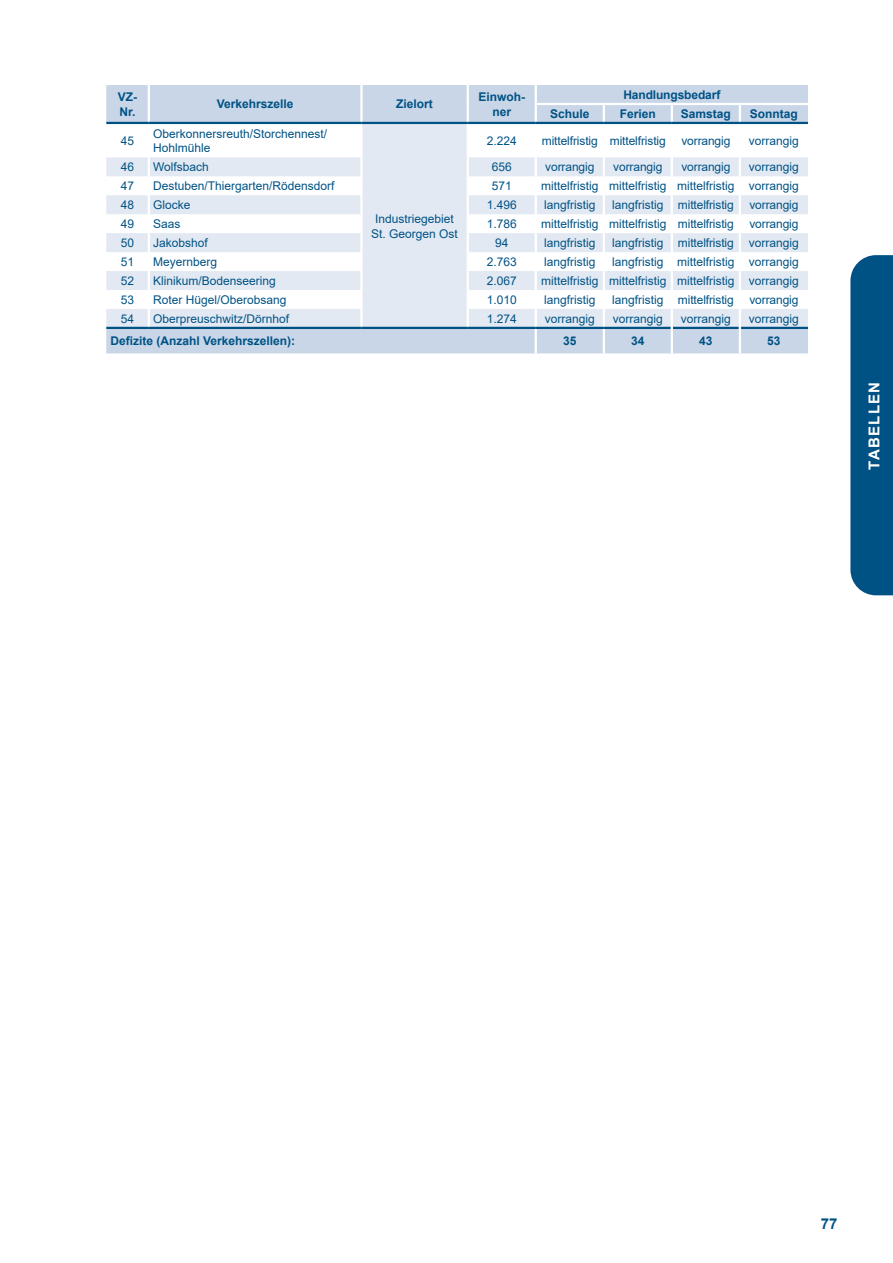
<style>
.page{position:relative;width:893px;height:1263px;background:#fff}
.page>*{position:absolute;margin:0;border:0;box-sizing:border-box;transform-origin:0 0}
.t1{font:700 15px "Arial";color:#fff}
.t2{font:700 15px "Arial";color:#005285}
.t3{font:12px/14.4px "Arial";color:#005285}
.t4{font:700 12px/14.4px "Arial";color:#005285}
</style>
<div class="page">
<div style="left:850px;top:255px;width:43px;height:340px;background:#005285"></div>
<div style="left:361px;top:123px;width:107px;height:205px;background:#e3e9f2"></div>
<hr style="left:360px;top:124px;width:3px;height:33px;background:#fff">
<hr style="left:467px;top:124px;width:2px;height:33px;background:#fff">
<svg style="left:106px;top:157px;width:702px;height:196px"></svg>
<hr style="left:671px;top:328px;width:2px;height:25px;background:#fff">
<hr style="left:739px;top:328px;width:2px;height:25px;background:#fff">
<svg style="left:106px;top:85px;width:702px;height:37px;background:#c9d7e7"></svg>
<hr style="left:536px;top:122px;width:68px;height:2px;background:#005285">
<hr style="left:604px;top:122px;width:68px;height:2px;background:#005285">
<hr style="left:672px;top:122px;width:68px;height:2px;background:#005285">
<hr style="left:740px;top:122px;width:68px;height:2px;background:#005285">
<hr style="left:106px;top:122px;width:43px;height:2px;background:#005285">
<hr style="left:149px;top:122px;width:212px;height:2px;background:#005285">
<hr style="left:361px;top:122px;width:107px;height:2px;background:#005285">
<hr style="left:468px;top:122px;width:68px;height:2px;background:#005285">
<p class="t4" style="left:118px;top:90px;width:21px">VZ-<br>Nr.</p>
<p class="t4" style="left:217px;top:97px;width:78px">Verkehrszelle</p>
<p class="t4" style="left:396px;top:97px;width:38px">Zielort</p>
<p class="t4" style="left:478px;top:90px;width:48px;text-align:center">Einwoh&shy;ner</p>
<p class="t4" style="left:623px;top:88px;width:98px">Handlungsbedarf</p>
<p class="t4" style="left:550px;top:107px;width:41px">Schule</p>
<p class="t4" style="left:620px;top:107px;width:38px">Ferien</p>
<p class="t4" style="left:681px;top:107px;width:52px">Samstag</p>
<p class="t4" style="left:750px;top:107px;width:50px">Sonntag</p>
<p class="t3" style="left:121px;top:134px;width:15px">45</p>
<p class="t3" style="left:153px;top:126px;width:176px">Oberkonnersreuth/Storchennest/<br>Hohlmühle</p>
<p class="t3" style="left:487px;top:134px;width:32px">2.224</p>
<p class="t3" style="left:542px;top:134px;width:57px">mittelfristig</p>
<p class="t3" style="left:610px;top:134px;width:57px">mittelfristig</p>
<p class="t3" style="left:681px;top:134px;width:51px">vorrangig</p>
<p class="t3" style="left:749px;top:134px;width:52px">vorrangig</p>
<p class="t3" style="left:121px;top:160px;width:15px">46</p>
<p class="t3" style="left:153px;top:160px;width:57px">Wolfsbach</p>
<p class="t3" style="left:492px;top:160px;width:22px">656</p>
<p class="t3" style="left:545px;top:160px;width:51px">vorrangig</p>
<p class="t3" style="left:613px;top:160px;width:51px">vorrangig</p>
<p class="t3" style="left:681px;top:160px;width:51px">vorrangig</p>
<p class="t3" style="left:749px;top:160px;width:52px">vorrangig</p>
<p class="t3" style="left:121px;top:179px;width:15px">47</p>
<p class="t3" style="left:153px;top:179px;width:183px">Destuben/Thiergarten/Rödensdorf</p>
<p class="t3" style="left:492px;top:179px;width:22px">571</p>
<p class="t3" style="left:541px;top:179px;width:59px">mittelfristig</p>
<p class="t3" style="left:609px;top:179px;width:59px">mittelfristig</p>
<p class="t3" style="left:677px;top:179px;width:59px">mittelfristig</p>
<p class="t3" style="left:749px;top:179px;width:52px">vorrangig</p>
<p class="t3" style="left:121px;top:198px;width:15px">48</p>
<p class="t3" style="left:153px;top:198px;width:39px">Glocke</p>
<p class="t3" style="left:487px;top:198px;width:32px">1.496</p>
<p class="t3" style="left:544px;top:198px;width:53px">langfristig</p>
<p class="t3" style="left:612px;top:198px;width:53px">langfristig</p>
<p class="t3" style="left:678px;top:198px;width:57px">mittelfristig</p>
<p class="t3" style="left:749px;top:198px;width:51px">vorrangig</p>
<p class="t3" style="left:121px;top:217px;width:15px">49</p>
<p class="t3" style="left:153px;top:217px;width:29px">Saas</p>
<p class="t3" style="left:487px;top:217px;width:32px">1.786</p>
<p class="t3" style="left:541px;top:217px;width:59px">mittelfristig</p>
<p class="t3" style="left:609px;top:217px;width:59px">mittelfristig</p>
<p class="t3" style="left:678px;top:217px;width:57px">mittelfristig</p>
<p class="t3" style="left:749px;top:217px;width:51px">vorrangig</p>
<p class="t3" style="left:121px;top:236px;width:15px">50</p>
<p class="t3" style="left:153px;top:236px;width:56px">Jakobshof</p>
<p class="t3" style="left:495px;top:236px;width:15px">94</p>
<p class="t3" style="left:544px;top:236px;width:53px">langfristig</p>
<p class="t3" style="left:612px;top:236px;width:53px">langfristig</p>
<p class="t3" style="left:678px;top:236px;width:57px">mittelfristig</p>
<p class="t3" style="left:749px;top:236px;width:52px">vorrangig</p>
<p class="t3" style="left:121px;top:254px;width:15px">51</p>
<p class="t3" style="left:153px;top:254px;width:66px">Meyernberg</p>
<p class="t3" style="left:487px;top:254px;width:32px">2.763</p>
<p class="t3" style="left:544px;top:254px;width:53px">langfristig</p>
<p class="t3" style="left:612px;top:254px;width:53px">langfristig</p>
<p class="t3" style="left:677px;top:254px;width:59px">mittelfristig</p>
<p class="t3" style="left:749px;top:254px;width:52px">vorrangig</p>
<p class="t3" style="left:121px;top:273px;width:15px">52</p>
<p class="t3" style="left:153px;top:273px;width:124px">Klinikum/Bodenseering</p>
<p class="t3" style="left:487px;top:273px;width:32px">2.067</p>
<p class="t3" style="left:541px;top:273px;width:59px">mittelfristig</p>
<p class="t3" style="left:609px;top:273px;width:59px">mittelfristig</p>
<p class="t3" style="left:677px;top:273px;width:59px">mittelfristig</p>
<p class="t3" style="left:749px;top:273px;width:52px">vorrangig</p>
<p class="t3" style="left:121px;top:292px;width:15px">53</p>
<p class="t3" style="left:153px;top:292px;width:135px">Roter Hügel/Oberobsang</p>
<p class="t3" style="left:487px;top:292px;width:32px">1.010</p>
<p class="t3" style="left:544px;top:292px;width:53px">langfristig</p>
<p class="t3" style="left:612px;top:292px;width:53px">langfristig</p>
<p class="t3" style="left:678px;top:292px;width:57px">mittelfristig</p>
<p class="t3" style="left:749px;top:292px;width:51px">vorrangig</p>
<p class="t3" style="left:121px;top:311px;width:15px">54</p>
<p class="t3" style="left:153px;top:311px;width:138px">Oberpreuschwitz/Dörnhof</p>
<p class="t3" style="left:487px;top:311px;width:32px">1.274</p>
<p class="t3" style="left:545px;top:311px;width:52px">vorrangig</p>
<p class="t3" style="left:613px;top:311px;width:52px">vorrangig</p>
<p class="t3" style="left:681px;top:311px;width:52px">vorrangig</p>
<p class="t3" style="left:749px;top:311px;width:52px">vorrangig</p>
<p class="t4" style="left:111px;top:334px;width:186px">Defizite (Anzahl Verkehrszellen):</p>
<p class="t4" style="left:563px;top:334px;width:15px">35</p>
<p class="t4" style="left:631px;top:334px;width:15px">34</p>
<p class="t4" style="left:699px;top:334px;width:15px">43</p>
<p class="t4" style="left:767px;top:334px;width:15px">53</p>
<p class="t3" style="left:371px;top:212px;width:88px;text-align:center">Industriegebiet<br>St. Georgen Ost</p>
<p class="t1" style="left:863px;top:470px;width:88px;rotate:-90deg">Tabellen</p>
<p class="t2" style="left:821px;top:1213px;width:18px">77</p>
</div>
